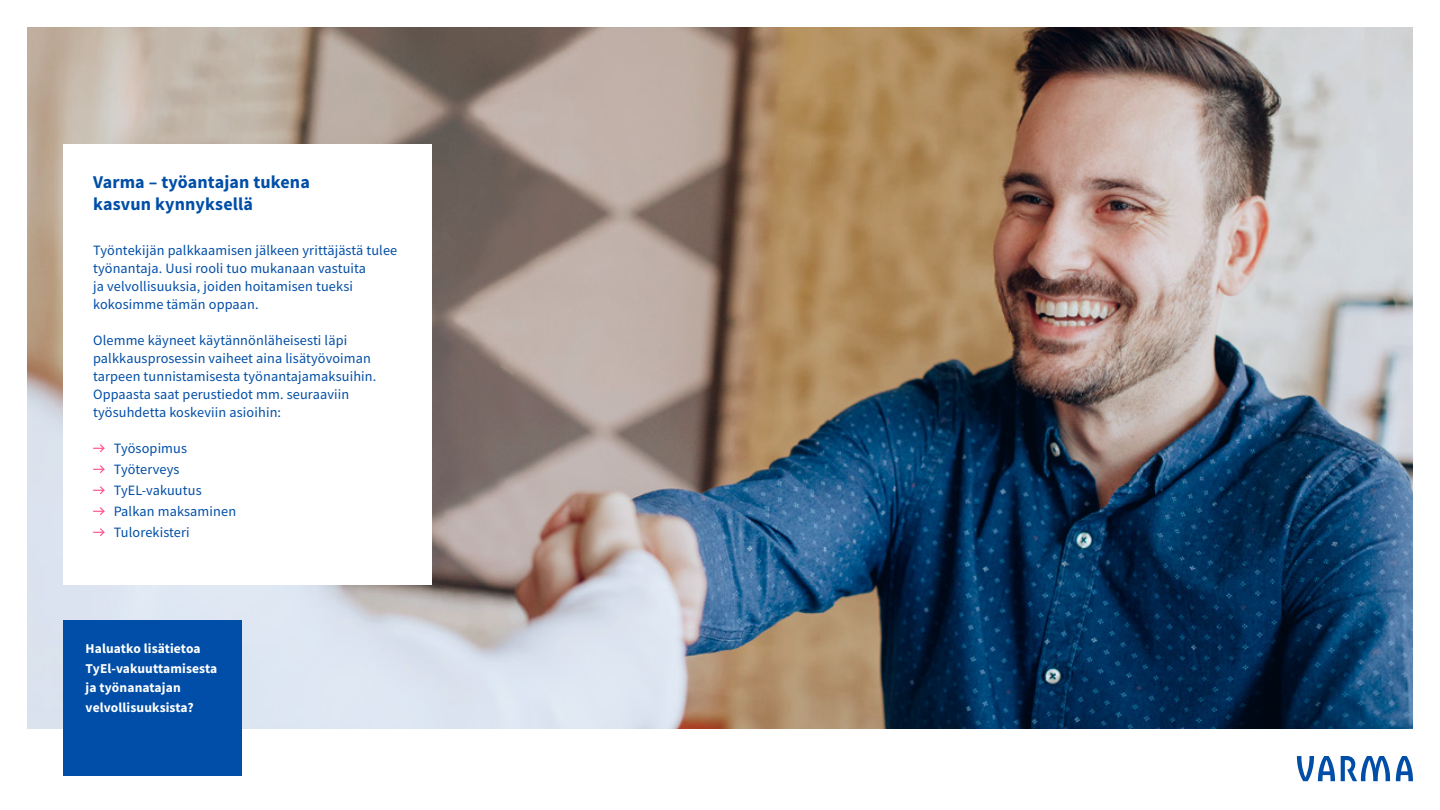
<style>
.page{position:relative;width:1440px;height:810px;background:#fff}
.page>*{position:absolute;margin:0;border:0;box-sizing:border-box;transform-origin:0 0}
.t1{font:700 18px/22.5px "Source Sans Pro";letter-spacing:.01em;color:#004ea7}
.t2{font:14.25px/18px "Source Sans Pro";letter-spacing:.01em;color:#004ea7}
.t3{font:700 13.5px/19.5px "Source Sans Pro";letter-spacing:.01em;color:#fff}
</style>
<div class="page">
<img style="left:27px;top:27px;width:1386px;height:702px">
<svg style="left:1341px;top:756px;width:49px;height:25px"></svg>
<svg style="left:1297px;top:756px;width:38px;height:25px"></svg>
<svg style="left:1396px;top:756px;width:17px;height:25px"></svg>
<div style="left:63px;top:620px;width:179px;height:156px;background:#004ea7"></div>
<div style="left:63px;top:144px;width:369px;height:441px;background:#fff"></div>
<svg style="left:93px;top:444px;width:12px;height:9px"></svg>
<svg style="left:93px;top:465px;width:12px;height:9px"></svg>
<svg style="left:93px;top:486px;width:12px;height:9px"></svg>
<svg style="left:93px;top:507px;width:12px;height:9px"></svg>
<svg style="left:93px;top:528px;width:12px;height:9px"></svg>
<p class="t1" style="left:93px;top:170px;width:218px">Varma – työantajan tukena kasvun kynnyksellä</p>
<p class="t2" style="left:93px;top:241px;width:306px">Työntekijän palkkaamisen jälkeen yrittäjästä tulee työnantaja. Uusi rooli tuo mukanaan vastuita<br>ja velvollisuuksia, joiden hoitamisen tueksi kokosimme tämän oppaan.</p>
<p class="t2" style="left:93px;top:331px;width:285px">Olemme käyneet käytännönläheisesti läpi palkkausprosessin vaiheet aina lisätyövoiman tarpeen tunnistamisesta työnantajamaksuihin.<br>Oppaasta saat perustiedot mm. seuraaviin työsuhdetta koskeviin asioihin:</p>
<p class="t2" style="left:114px;top:438px;width:124px;line-height:21px">Työsopimus<br>Työterveys<br>TyEL-vakuutus<br>Palkan maksaminen<br>Tulorekisteri</p>
<p class="t3" style="left:86px;top:639px;width:133px">Haluatko lisätietoa<br>TyEl-vakuuttamisesta ja työnanatajan velvollisuuksista?</p>
</div>
